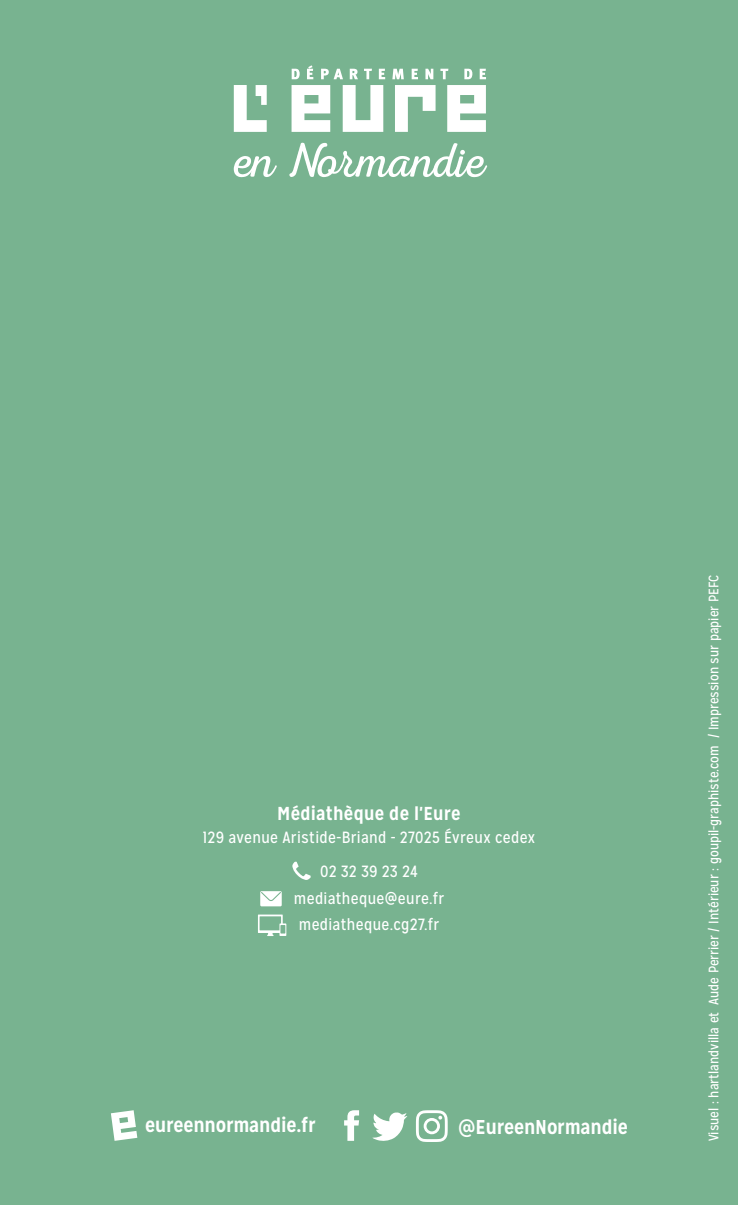
<style>
.page{position:relative;width:738px;height:1205px;background:#fff}
.page>*{position:absolute;margin:0;border:0;box-sizing:border-box;transform-origin:0 0}
.t1{font:22.5px "Mission Gothic";color:#fff}
.t2{font:700 20px "Mission Gothic";letter-spacing:-.01em;color:#fff}
.t3{font:700 18.75px "Mission Gothic";letter-spacing:.01em;color:#fff}
.t4{font:16.25px/33.8px "Mission Gothic";letter-spacing:.02em;color:#fff;text-align:center}
.t5{font:13.75px "Mission Gothic";color:#fff}
</style>
<div class="page">
<div style="left:0;top:0;width:737px;height:1205px;background:#78b390"></div>
<svg style="left:234px;top:85px;width:32px;height:47px"></svg>
<svg style="left:342px;top:85px;width:41px;height:47px"></svg>
<svg style="left:395px;top:85px;width:40px;height:47px"></svg>
<svg style="left:291px;top:85px;width:39px;height:47px;background:#e7f1eb"></svg>
<svg style="left:447px;top:85px;width:38px;height:47px;background:#e8f2ec"></svg>
<svg style="left:291px;top:69px;width:8px;height:10px"></svg>
<svg style="left:307px;top:65px;width:6px;height:14px"></svg>
<svg style="left:321px;top:69px;width:22px;height:10px"></svg>
<svg style="left:349px;top:69px;width:8px;height:10px"></svg>
<svg style="left:364px;top:69px;width:7px;height:10px"></svg>
<svg style="left:378px;top:69px;width:7px;height:10px"></svg>
<svg style="left:392px;top:69px;width:11px;height:10px"></svg>
<svg style="left:411px;top:69px;width:6px;height:10px"></svg>
<svg style="left:425px;top:69px;width:8px;height:10px"></svg>
<svg style="left:440px;top:69px;width:8px;height:10px"></svg>
<svg style="left:464px;top:69px;width:8px;height:10px"></svg>
<svg style="left:479px;top:69px;width:6px;height:10px"></svg>
<svg style="left:233px;top:156px;width:43px;height:21px"></svg>
<svg style="left:289px;top:143px;width:198px;height:34px"></svg>
<svg style="left:344px;top:1110px;width:15px;height:31px"></svg>
<svg style="left:372px;top:1112px;width:35px;height:29px"></svg>
<svg style="left:416px;top:1110px;width:31px;height:32px"></svg>
<svg style="left:111px;top:1110px;width:26px;height:31px"></svg>
<svg style="left:292px;top:862px;width:18px;height:18px"></svg>
<svg style="left:260px;top:891px;width:21px;height:15px"></svg>
<svg style="left:258px;top:914px;width:28px;height:22px"></svg>
<p class="t3" style="left:277px;top:802px;width:185px">Médiathèque de l'Eure</p>
<p class="t4" style="left:203px;top:821px;width:333px">129 avenue Aristide-Briand - 27025 Évreux cedex<br>02 32 39 23 24</p>
<p class="t4" style="left:294px;top:885px;width:151px;line-height:26.5px">mediatheque@eure.fr mediatheque.cg27.fr</p>
<p class="t2" style="left:145px;top:1112px;width:172px">eureennormandie.fr</p>
<p class="t2" style="left:475px;top:1114px;width:154px">EureenNormandie</p>
<h1 class="t1" style="left:458px;top:1115px;width:19px">@</h1>
<p class="t5" style="left:704px;top:1141px;width:568px;rotate:-90deg">Visuel : hartlandvilla et Aude Perrier / Intérieur : goupil-graphiste.com / Impression sur papier PEFC</p>
</div>
